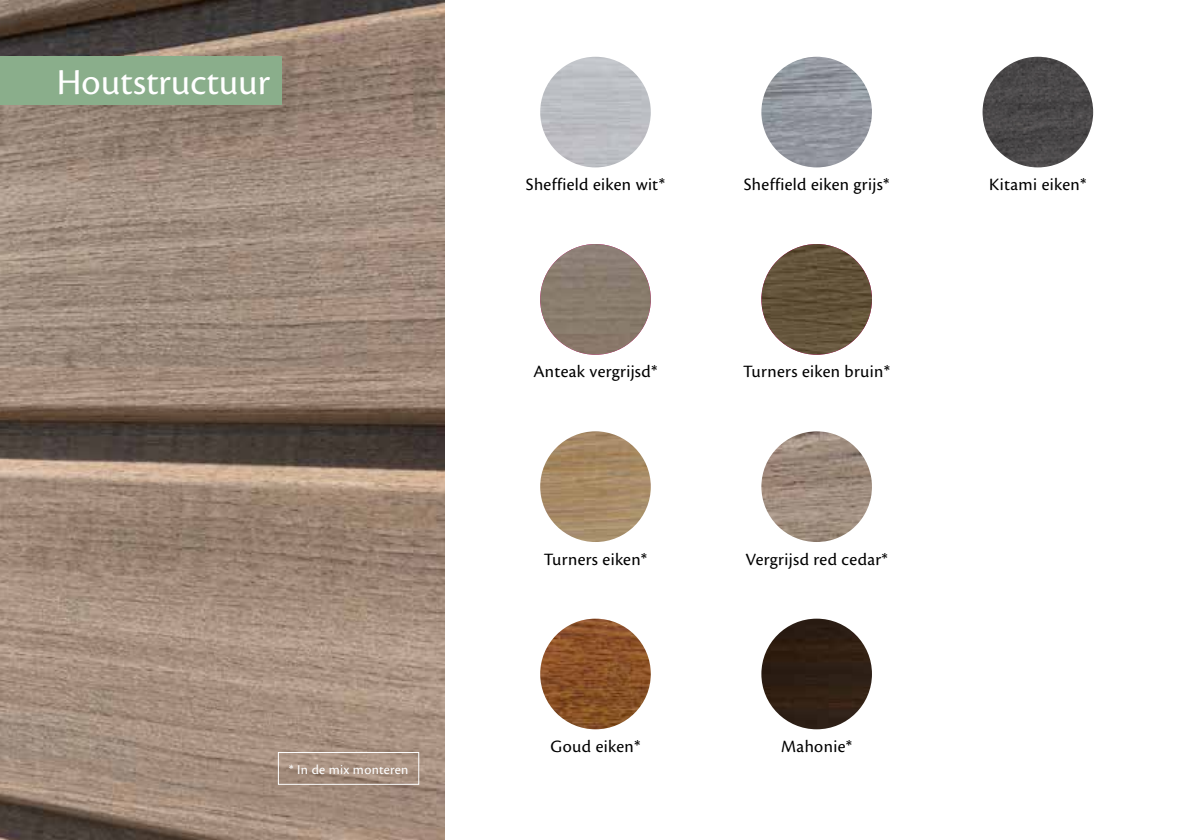
<style>
.page{position:relative;width:1191px;height:840px;background:#fff}
.page>*{position:absolute;margin:0;border:0;box-sizing:border-box;transform-origin:0 0}
.t1{font:38px "Cronos Pro";color:#fff}
.t2{font:18px "Cronos Pro";letter-spacing:.02em;color:#000}
.t3{font:14px "Cronos Pro";letter-spacing:.02em;color:#fff}
</style>
<div class="page">
<hr style="left:1190px;top:57px;width:1px;height:48px;background:#8aae8b">
<img style="left:0;top:0;width:445px;height:839px">
<div style="left:0;top:57px;width:281px;height:48px;background:#8aae8b"></div>
<img style="left:761px;top:618px;width:111px;height:111px;border-radius:55px">
<img style="left:540px;top:431px;width:111px;height:110px;border-radius:55px">
<img style="left:540px;top:57px;width:111px;height:110px;border-radius:55px">
<img style="left:761px;top:57px;width:111px;height:110px;border-radius:55px">
<img style="left:540px;top:244px;width:111px;height:110px;border-radius:55px">
<img style="left:761px;top:244px;width:111px;height:110px;border-radius:55px">
<img style="left:761px;top:431px;width:111px;height:110px;border-radius:55px">
<img style="left:540px;top:618px;width:111px;height:111px;border-radius:55px">
<div style="left:278px;top:751px;width:141px;height:33px;border:1px solid #fff"></div>
<img style="left:982px;top:57px;width:111px;height:110px;border-radius:55px">
<h1 class="t1" style="left:57px;top:60px;width:215px">Houtstructuur</h1>
<p class="t3" style="left:289px;top:761px;width:121px">* In de mix monteren</p>
<p class="t2" style="left:526px;top:174px;width:141px">Sheffield eiken wit*</p>
<p class="t2" style="left:744px;top:174px;width:147px">Sheffield eiken grijs*</p>
<p class="t2" style="left:533px;top:361px;width:126px">Anteak vergrijsd*</p>
<p class="t2" style="left:743px;top:361px;width:149px">Turners eiken bruin*</p>
<p class="t2" style="left:543px;top:548px;width:105px">Turners eiken*</p>
<p class="t2" style="left:550px;top:735px;width:91px">Goud eiken*</p>
<p class="t2" style="left:745px;top:548px;width:144px">Vergrijsd red cedar*</p>
<p class="t2" style="left:781px;top:735px;width:73px">Mahonie*</p>
<p class="t2" style="left:989px;top:174px;width:99px">Kitami eiken*</p>
</div>
